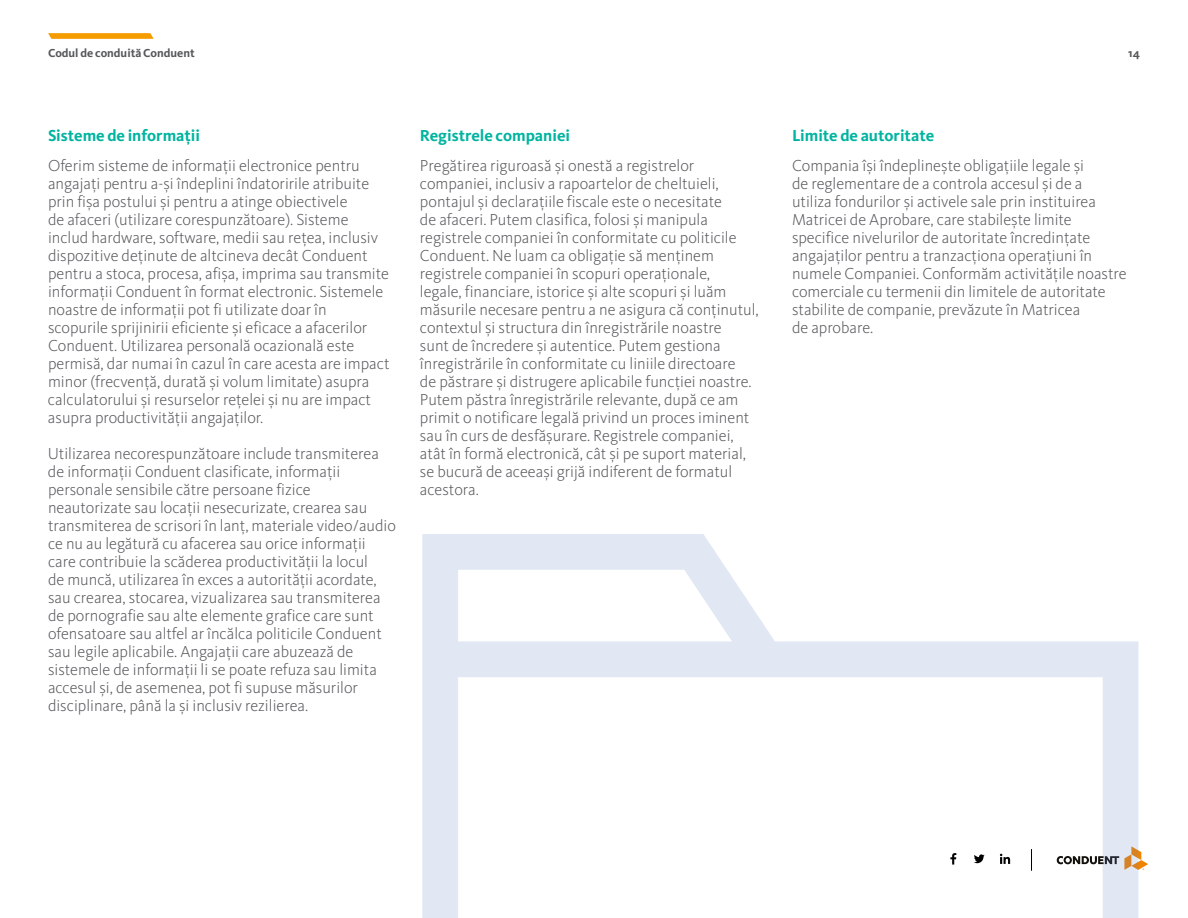
<style>
.page{position:relative;width:1188px;height:918px;background:#fff}
.page>*{position:absolute;margin:0;border:0;box-sizing:border-box;transform-origin:0 0}
.t1{font:300 16.5px/18px "Kievit Pro";color:#55585a}
.t2{font:700 16.5px "Kievit Pro";color:#00b4a0}
.t3{font:700 12px "Kievit Pro";color:#55585a}
</style>
<div class="page">
<svg style="left:48px;top:33px;width:106px;height:6px"></svg>
<svg style="left:1138px;top:846px;width:10px;height:24px"></svg>
<svg style="left:422px;top:534px;width:716px;height:384px"></svg>
<p class="t3" style="left:48px;top:46px;width:148px">Codul de conduită Conduent</p>
<p class="t3" style="left:1128px;top:46px;width:13px">14</p>
<p class="t2" style="left:48px;top:126px;width:154px">Sisteme de informații</p>
<p class="t1" style="left:48px;top:156px;width:343px">Oferim sisteme de informaţii electronice pentru angajaţi pentru a-şi îndeplini îndatoririle atribuite prin fişa postului şi pentru a atinge obiectivele<br>de afaceri (utilizare corespunzătoare). Sisteme includ hardware, software, medii sau reţea, inclusiv dispozitive deţinute de altcineva decât Conduent pentru a stoca, procesa, afişa, imprima sau transmite informaţii Conduent în format electronic. Sistemele noastre de informaţii pot fi utilizate doar în scopurile sprijinirii eficiente şi eficace a afacerilor Conduent. Utilizarea personală ocazională este permisă, dar numai în cazul în care acesta are impact minor (frecvenţă, durată şi volum limitate) asupra calculatorului şi resurselor reţelei şi nu are impact asupra productivităţii angajaţilor.</p>
<p class="t1" style="left:48px;top:444px;width:349px">Utilizarea necorespunzătoare include transmiterea de informaţii Conduent clasificate, informaţii personale sensibile către persoane fizice neautorizate sau locaţii nesecurizate, crearea sau transmiterea de scrisori în lanţ, materiale video/audio ce nu au legătură cu afacerea sau orice informaţii care contribuie la scăderea productivităţii la locul<br>de muncă, utilizarea în exces a autorității acordate, sau crearea, stocarea, vizualizarea sau transmiterea de pornografie sau alte elemente grafice care sunt ofensatoare sau altfel ar încălca politicile Conduent sau legile aplicabile. Angajaţii care abuzează de sistemele de informaţii li se poate refuza sau limita accesul şi, de asemenea, pot fi supuse măsurilor disciplinare, până la şi inclusiv rezilierea.</p>
<p class="t2" style="left:420px;top:126px;width:152px">Registrele companiei</p>
<p class="t1" style="left:420px;top:156px;width:340px">Pregătirea riguroasă şi onestă a registrelor companiei, inclusiv a rapoartelor de cheltuieli, pontajul şi declaraţiile fiscale este o necesitate<br>de afaceri. Putem clasifica, folosi şi manipula registrele companiei în conformitate cu politicile Conduent. Ne luam ca obligaţie să menţinem registrele companiei în scopuri operaţionale,<br>legale, financiare, istorice şi alte scopuri şi luăm măsurile necesare pentru a ne asigura că conţinutul, contextul și structura din înregistrările noastre<br>sunt de încredere şi autentice. Putem gestiona înregistrările în conformitate cu liniile directoare<br>de păstrare şi distrugere aplicabile funcţiei noastre.<br>Putem păstra înregistrările relevante, după ce am primit o notificare legală privind un proces iminent sau în curs de desfăşurare. Registrele companiei, atât în formă electronică, cât şi pe suport material, se bucură de aceeaşi grijă indiferent de formatul acestora.</p>
<p class="t2" style="left:792px;top:126px;width:144px">Limite de autoritate</p>
<p class="t1" style="left:792px;top:156px;width:336px">Compania își îndeplinește obligațiile legale și<br>de reglementare de a controla accesul și de a<br>utiliza fondurilor și activele sale prin instituirea Matricei de Aprobare, care stabilește limite specifice nivelurilor de autoritate încredințate angajaților pentru a tranzacționa operaţiuni în numele Companiei. Conformăm activitățile noastre comerciale cu termenii din limitele de autoritate stabilite de companie, prevăzute în Matricea<br>de aprobare.</p>
</div>
